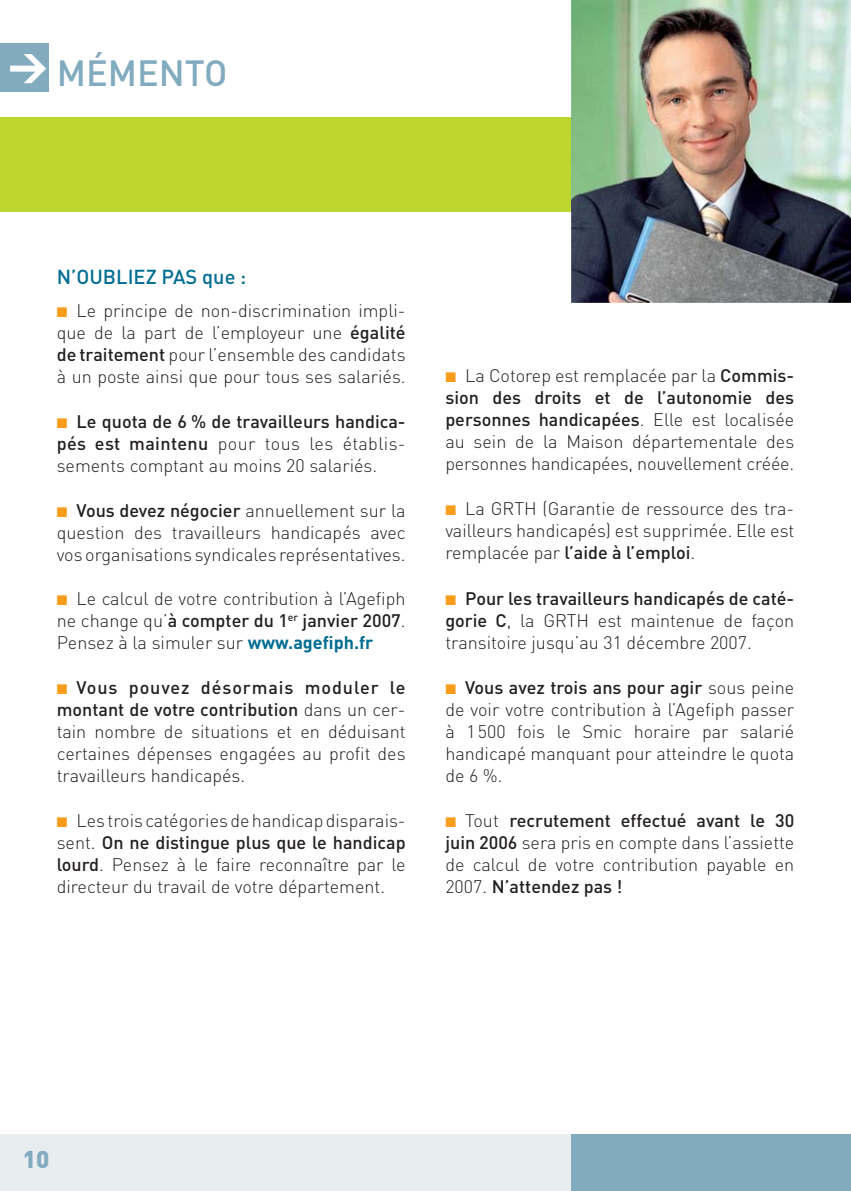
<style>
.page{position:relative;width:851px;height:1191px;background:#fff}
.page>*{position:absolute;margin:0;border:0;box-sizing:border-box;transform-origin:0 0}
.t1{font:500 36px "DIN";color:#82abc0}
.t2{font:900 24px "DIN";color:#82abc0}
.t3{font:500 20px "DIN";color:#006d92}
.t4{font:300 18px/22px "DIN";color:#231f20;text-align:justify}
.s1{color:#f99c1c}
.s2{font-weight:500}
.s3{font-weight:700;color:#006d92}
</style>
<div class="page">
<div style="left:0;top:117px;width:622px;height:95px;background:#bed630"></div>
<div style="left:0;top:1134px;width:850px;height:57px;background:#e8edf0"></div>
<div style="left:0;top:44px;width:48px;height:48px;background:#82abc0"></div>
<div style="left:571px;top:1134px;width:279px;height:57px;background:#82abc0"></div>
<img style="left:571px;top:0;width:279px;height:303px">
<img style="left:571px;top:117px;width:51px;height:95px">
<h1 class="t1" style="left:8px;top:58px;width:220px"><sup>&gt;</sup> MÉMENTO</h1>
<p class="t3" style="left:57px;top:268px;width:191px">N’OUBLIEZ PAS que :</p>
<p class="t4" style="left:57px;top:302px;width:350px"><span class="s1">■</span> Le principe de non-discrimination impli&shy;que de la part de l’employeur une <span class="s2">égalité de traitement</span> pour l’ensemble des candidats à un poste ainsi que pour tous ses salariés.</p>
<p class="t4" style="left:57px;top:412px;width:350px"><span class="s1">■</span> <span class="s2">Le quota de 6 % de travailleurs handica&shy;pés est maintenu</span> pour tous les établis&shy;sements comptant au moins 20 salariés.</p>
<p class="t4" style="left:57px;top:501px;width:350px"><span class="s1">■</span> <span class="s2">Vous devez négocier</span> annuellement sur la question des travailleurs handicapés avec vos organisations syndicales représentatives.</p>
<p class="t4" style="left:57px;top:590px;width:350px"><span class="s1">■</span> Le calcul de votre contribution à l’Agefiph ne change qu’<span class="s2">à compter du 1</span><sup>er</sup> <span class="s2">janvier 2007</span>.<br>Pensez à la simuler sur <span class="s3">www.agefiph.fr</span></p>
<p class="t4" style="left:57px;top:678px;width:350px"><span class="s1">■</span> <span class="s2">Vous pouvez désormais moduler le montant de votre contribution</span> dans un cer&shy;tain nombre de situations et en déduisant certaines dépenses engagées au profit des travailleurs handicapés.</p>
<p class="t4" style="left:57px;top:811px;width:350px"><span class="s1">■</span> Les trois catégories de handicap disparais&shy;sent. <span class="s2">On ne distingue plus que le handicap lourd</span>. Pensez à le faire reconnaître par le directeur du travail de votre département.</p>
<p class="t4" style="left:445px;top:366px;width:350px"><span class="s1">■</span> La Cotorep est remplacée par la <span class="s2">Commis&shy;sion des droits et de l’autonomie des personnes handicapées</span>. Elle est localisée au sein de la Maison départementale des personnes handicapées, nouvellement créée.</p>
<p class="t4" style="left:445px;top:500px;width:350px"><span class="s1">■</span> La GRTH (Garantie de ressource des tra&shy;vailleurs handicapés) est supprimée. Elle est remplacée par <span class="s2">l’aide à l’emploi</span>.</p>
<p class="t4" style="left:445px;top:589px;width:350px"><span class="s1">■</span> <span class="s2">Pour les travailleurs handicapés de caté&shy;gorie C</span>, la GRTH est maintenue de façon transitoire jusqu’au 31 décembre 2007.</p>
<p class="t4" style="left:445px;top:678px;width:350px"><span class="s1">■</span> <span class="s2">Vous avez trois ans pour agir</span> sous peine de voir votre contribution à l’Agefiph passer à 1 500 fois le Smic horaire par salarié handicapé manquant pour atteindre le quota de 6 %.</p>
<p class="t4" style="left:445px;top:811px;width:350px"><span class="s1">■</span> Tout <span class="s2">recrutement effectué avant le 30 juin 2006</span> sera pris en compte dans l’assiette de calcul de votre contribution payable en 2007. <span class="s2">N’attendez pas !</span></p>
<h2 class="t2" style="left:23px;top:1148px;width:28px">10</h2>
</div>
